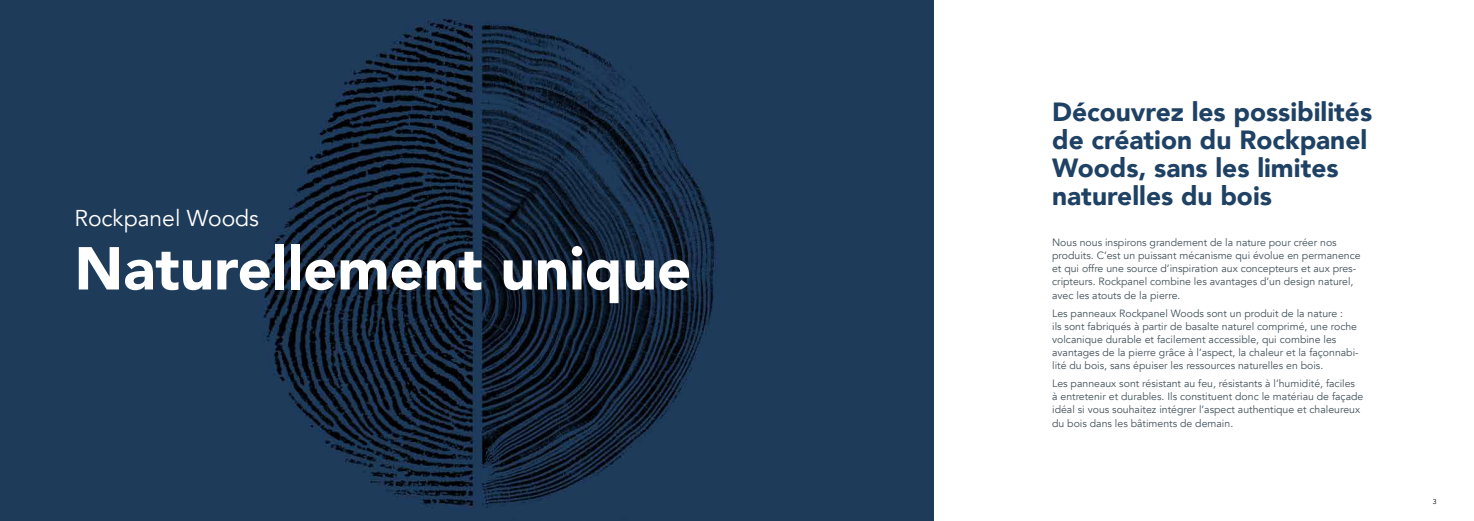
<style>
.page{position:relative;width:1474px;height:521px;background:#fff}
.page>*{position:absolute;margin:0;border:0;box-sizing:border-box;transform-origin:0 0}
.t1{font:900 59.85px "Avenir";color:#fff}
.t2{font:900 26.25px/28px "Avenir";color:#1e4164}
.t3{font:22.93px "Avenir";color:#fff}
.t4{font:10.5px/13.1px "Avenir";color:#43525a}
.t5{font:7px "Avenir";color:#000}
</style>
<div class="page">
<img style="left:0;top:0;width:933px;height:521px">
<h3 class="t3" style="left:74px;top:205px;width:186px">Rockpanel Woods</h3>
<h1 class="t1" style="left:74px;top:217px;width:618px">Naturellement unique</h1>
<h2 class="t2" style="left:1052px;top:97px;width:321px">Découvrez les possibilités de création du Rockpanel<br>Woods, sans les limites naturelles du bois</h2>
<p class="t4" style="left:1052px;top:236px;width:310px">Nous nous inspirons grandement de la nature pour créer nos produits. C’est un puissant mécanisme qui évolue en permanence et qui offre une source d’inspiration aux concepteurs et aux pres&shy;cripteurs. Rockpanel combine les avantages d’un design naturel, avec les atouts de la pierre.</p>
<p class="t4" style="left:1052px;top:307px;width:308px">Les panneaux Rockpanel Woods sont un produit de la nature :<br>ils sont fabriqués à partir de basalte naturel comprimé, une roche volcanique durable et facilement accessible, qui combine les avantages de la pierre grâce à l’aspect, la chaleur et la façonnabi&shy;lité du bois, sans épuiser les ressources naturelles en bois.</p>
<p class="t4" style="left:1052px;top:377px;width:313px">Les panneaux sont résistant au feu, résistants à l’humidité, faciles<br>à entretenir et durables. Ils constituent donc le matériau de façade idéal si vous souhaitez intégrer l’aspect authentique et chaleureux du bois dans les bâtiments de demain.</p>
<p class="t5" style="left:1432px;top:497px;width:5px">3</p>
</div>
